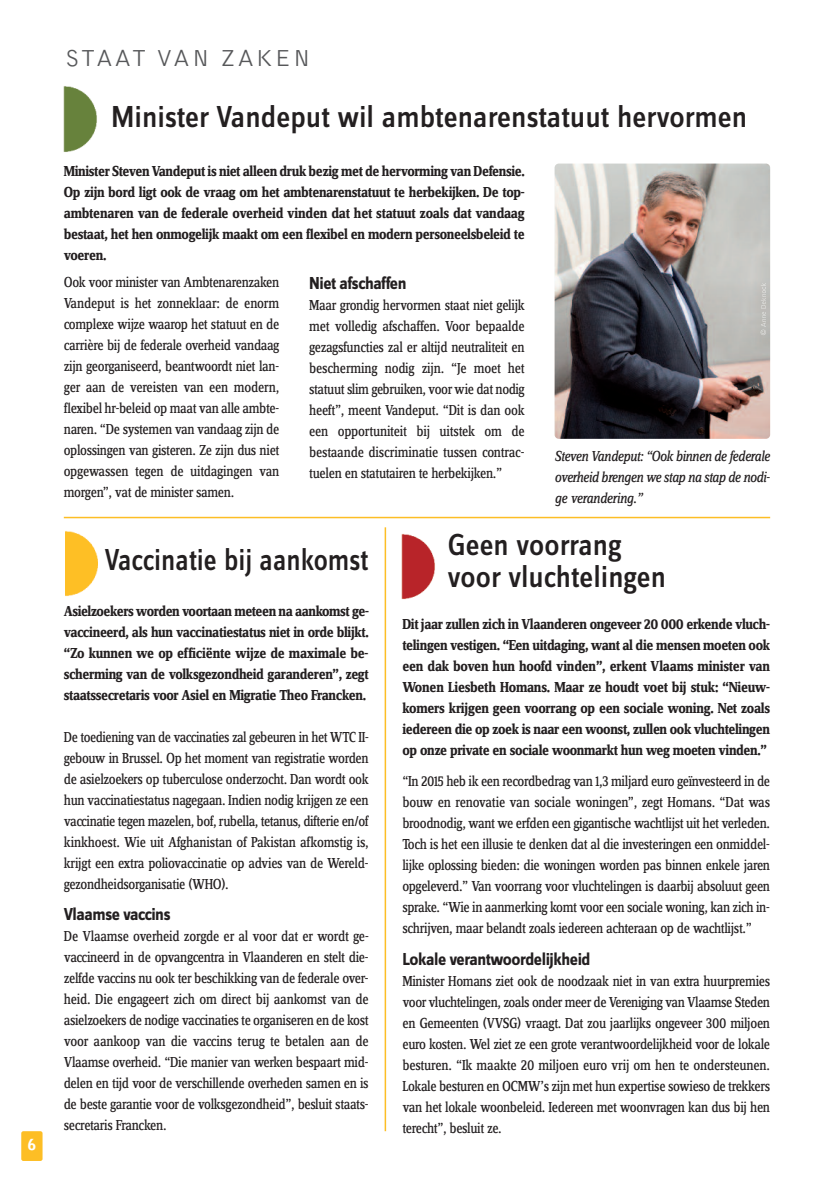
<style>
.page{position:relative;width:834px;height:1195px;background:#fff}
.page>*{position:absolute;margin:0;border:0;box-sizing:border-box;transform-origin:0 0}
.t1{font:500 31.5px "Zine Sans Dis";color:#231f20;scale:.96 1}
.t2{font:500 31.5px/31.5px "Zine Sans Dis";color:#231f20;scale:.95 1}
.t3{font:500 31.5px "Zine Sans Dis";color:#231f20;scale:.89 1}
.t4{font:300 24px "Bell Gothic Std";letter-spacing:.1em;color:#57585a}
.t5{font:700 18px "Zine Sans Dis";letter-spacing:-.025em;color:#231f20;scale:.95 1}
.t6{font:15px/21px "Zine Serif Dis";letter-spacing:-.025em;color:#231f20;text-align:justify;scale:.95 1}
.t7{font:700 15px/21px "Zine Serif Dis";letter-spacing:-.025em;color:#231f20;text-align:justify;scale:.95 1}
.t8{font:15px/21px "Zine Serif Dis";letter-spacing:-.025em;color:#231f20;text-align:justify;scale:.94 1}
.t9{font:italic 15px/21px "Zine Serif Dis";letter-spacing:-.035em;color:#231f20;text-align:justify;scale:.95 1}
.t10{font:900 15px "Bell Gothic Std";color:#fff}
</style>
<div class="page">
<div style="left:21px;top:1131px;width:22px;height:30px;background:#fdbe25;border-radius:2px"></div>
<img style="left:65px;top:531px;width:33px;height:66px">
<img style="left:64px;top:86px;width:33px;height:66px">
<img style="left:401px;top:534px;width:34px;height:66px">
<img style="left:554px;top:164px;width:216px;height:275px;border-radius:4px">
<img style="left:760px;top:283px;width:5px;height:52px">
<hr style="left:64px;top:517px;width:706px;height:1px;background:#fdbe25">
<hr style="left:384px;top:527px;width:2px;height:604px;background:#fdbe25">
<p class="t10" style="left:28px;top:1139px;width:10px">6</p>
<h2 class="t4" style="left:65px;top:49px;width:246px">STAAT VAN ZAKEN</h2>
<h1 class="t1" style="left:111px;top:106px;width:664px">Minister Vandeput wil ambtenarenstatuut hervormen</h1>
<p class="t7" style="left:64px;top:162px;width:486px">Minister Steven Vandeput is niet alleen druk bezig met de hervorming van Defensie.<br>Op zijn bord ligt ook de vraag om het ambtenarenstatuut te herbekijken. De top&shy;ambtenaren van de federale overheid vinden dat het statuut zoals dat vandaag bestaat, het hen onmogelijk maakt om een flexibel en modern personeelsbeleid te voeren.</p>
<p class="t6" style="left:64px;top:273px;width:228px">Ook voor minister van Ambtenarenzaken Vandeput is het zonneklaar: de enorm complexe wijze waarop het statuut en de carrière bij de federale overheid vandaag zijn georganiseerd, beantwoordt niet lan&shy;ger aan de vereisten van een modern, flexibel hr-beleid op maat van alle ambte&shy;naren. “De systemen van vandaag zijn de oplossingen van gisteren. Ze zijn dus niet opgewassen tegen de uitdagingen van morgen”, vat de minister samen.</p>
<p class="t5" style="left:309px;top:277px;width:104px">Niet afschaffen</p>
<p class="t6" style="left:309px;top:296px;width:228px">Maar grondig hervormen staat niet gelijk met volledig afschaffen. Voor bepaalde gezagsfuncties zal er altijd neutraliteit en bescherming nodig zijn. “Je moet het statuut slim gebruiken, voor wie dat nodig heeft”, meent Vandeput. “Dit is dan ook een opportuniteit bij uitstek om de bestaande discriminatie tussen contrac&shy;tuelen en statutairen te herbekijken.”</p>
<p class="t9" style="left:554px;top:447px;width:228px">Steven Vandeput: “Ook binnen de federale overheid brengen we stap na stap de nodi&shy;ge verandering.”</p>
<h1 class="t3" style="left:105px;top:549px;width:297px">Vaccinatie bij aankomst</h1>
<p class="t7" style="left:64px;top:602px;width:322px">Asielzoekers worden voortaan meteen na aankomst ge&shy;vaccineerd, als hun vaccinatiestatus niet in orde blijkt. “Zo kunnen we op efficiënte wijze de maximale be&shy;scherming van de volksgezondheid garanderen”, zegt staatssecretaris voor Asiel en Migratie Theo Francken.</p>
<p class="t8" style="left:64px;top:728px;width:326px">De toediening van de vaccinaties zal gebeuren in het WTC II&shy;gebouw in Brussel. Op het moment van registratie worden de asielzoekers op tuberculose onderzocht. Dan wordt ook hun vaccinatiestatus nagegaan. Indien nodig krijgen ze een vaccinatie tegen mazelen, bof, rubella, tetanus, difterie en/of kinkhoest. Wie uit Afghanistan of Pakistan afkomstig is, krijgt een extra poliovaccinatie op advies van de Wereld&shy;gezondheidsorganisatie (WHO).</p>
<p class="t5" style="left:64px;top:908px;width:114px">Vlaamse vaccins</p>
<p class="t6" style="left:64px;top:927px;width:322px">De Vlaamse overheid zorgde er al voor dat er wordt ge&shy;vaccineerd in de opvangcentra in Vlaanderen en stelt die&shy;zelfde vaccins nu ook ter beschikking van de federale over&shy;heid. Die engageert zich om direct bij aankomst van de asielzoekers de nodige vaccinaties te organiseren en de kost voor aankoop van die vaccins terug te betalen aan de Vlaamse overheid. “Die manier van werken bespaart mid&shy;delen en tijd voor de verschillende overheden samen en is de beste garantie voor de volksgezondheid”, besluit staats&shy;secretaris Francken.</p>
<h1 class="t2" style="left:447px;top:532px;width:231px">Geen voorrang voor vluchtelingen</h1>
<p class="t7" style="left:402px;top:614px;width:388px">Dit jaar zullen zich in Vlaanderen ongeveer 20 000 erkende vluch&shy;telingen vestigen. “Een uitdaging, want al die mensen moeten ook een dak boven hun hoofd vinden”, erkent Vlaams minister van Wonen Liesbeth Homans. Maar ze houdt voet bij stuk: “Nieuw&shy;komers krijgen geen voorrang op een sociale woning. Net zoals iedereen die op zoek is naar een woonst, zullen ook vluchtelingen op onze private en sociale woonmarkt hun weg moeten vinden.”</p>
<p class="t6" style="left:402px;top:772px;width:388px">“In 2015 heb ik een recordbedrag van 1,3 miljard euro geïnvesteerd in de bouw en renovatie van sociale woningen”, zegt Homans. “Dat was broodnodig, want we erfden een gigantische wachtlijst uit het verleden.<br>Toch is het een illusie te denken dat al die investeringen een onmiddel&shy;lijke oplossing bieden: die woningen worden pas binnen enkele jaren opgeleverd.” Van voorrang voor vluchtelingen is daarbij absoluut geen sprake. “Wie in aanmerking komt voor een sociale woning, kan zich in&shy;schrijven, maar belandt zoals iedereen achteraan op de wachtlijst.”</p>
<p class="t5" style="left:402px;top:952px;width:199px">Lokale verantwoordelijkheid</p>
<p class="t6" style="left:402px;top:971px;width:388px">Minister Homans ziet ook de noodzaak niet in van extra huurpremies voor vluchtelingen, zoals onder meer de Vereniging van Vlaamse Steden en Gemeenten (VVSG) vraagt. Dat zou jaarlijks ongeveer 300 miljoen euro kosten. Wel ziet ze een grote verantwoordelijkheid voor de lokale besturen. “Ik maakte 20 miljoen euro vrij om hen te ondersteunen.<br>Lokale besturen en OCMW’s zijn met hun expertise sowieso de trekkers van het lokale woonbeleid. Iedereen met woonvragen kan dus bij hen terecht”, besluit ze.</p>
</div>
